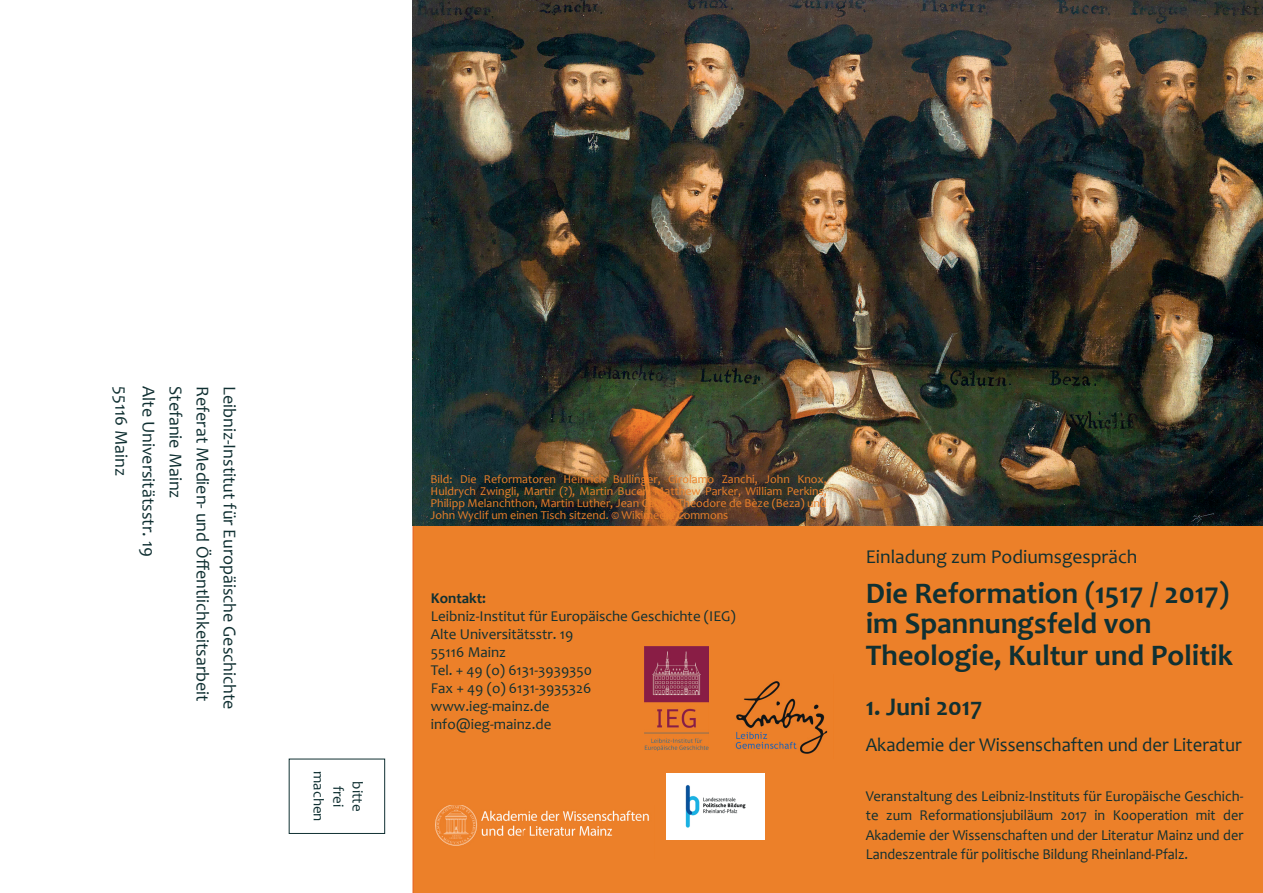
<style>
.page{position:relative;width:1263px;height:893px;background:#fff}
.page>*{position:absolute;margin:0;border:0;box-sizing:border-box;transform-origin:0 0}
.t1{font:700 30px/30.8px "Candara";color:#103032}
.t2{font:700 25.5px "Candara";color:#103032}
.t3{font:19.5px "Candara";color:#103032;scale:.96 1}
.t4{font:19.5px "Candara";color:#103032}
.t5{font:18px "Candara";color:#103032}
.t6{font:15px/18px "Candara";color:#103032;text-align:center}
.t7{font:700 15px "Candara";color:#103032}
.t8{font:12px/12px "Candara";color:#ec8029;text-align:justify}
</style>
<div class="page">
<div style="left:412px;top:525px;width:851px;height:368px;background:#ec8029"></div>
<div style="left:289px;top:759px;width:96px;height:75px;border:1px solid #103032"></div>
<img style="left:412px;top:0;width:851px;height:525px">
<img style="left:436px;top:805px;width:218px;height:54px">
<img style="left:729px;top:675px;width:104px;height:84px">
<img style="left:644px;top:646px;width:64px;height:105px">
<img style="left:666px;top:774px;width:98px;height:65px">
<p class="t5" style="left:133px;top:386px;width:92px;rotate:90deg">55116 Mainz</p>
<p class="t5" style="left:160px;top:386px;width:172px;rotate:90deg">Alte Universitätsstr. 19</p>
<p class="t5" style="left:187px;top:386px;width:114px;rotate:90deg">Stefanie Mainz</p>
<p class="t5" style="left:214px;top:386px;width:317px;rotate:90deg">Referat Medien- und Öffentlichkeitsarbeit</p>
<p class="t5" style="left:241px;top:386px;width:325px;rotate:90deg">Leibniz-Institut für Europäische Geschichte</p>
<p class="t6" style="left:368px;top:771px;width:52px;line-height:19.5px;rotate:90deg">bitte frei machen</p>
<p class="t8" style="left:431px;top:473px;width:398px">Bild: Die Reformatoren Heinrich Bullinger, Girolamo Zanchi, John Knox, Huldrych Zwingli, Martir (?), Martin Bucer, Matthew Parker, William Perkins, Philipp Melanchthon, Martin Luther, Jean Calvin, Theodore de Bèze (Beza) und John Wyclif um einen Tisch sitzend. © Wikimedia Commons</p>
<p class="t7" style="left:431px;top:589px;width:57px">Kontakt:</p>
<p class="t6" style="left:431px;top:607px;width:306px;text-align:left">Leibniz-Institut für Europäische Geschichte (IEG)<br>Alte Universitätsstr. 19<br>55116 Mainz<br>Tel. + 49 (o) 6131-3939350<br>Fax + 49 (o) 6131-3935326<br>www.ieg-mainz.de<br>info@ieg-mainz.de</p>
<h3 class="t4" style="left:866px;top:544px;width:273px">Einladung zum Podiumsgespräch</h3>
<h1 class="t1" style="left:866px;top:578px;width:369px">Die Reformation (1517 / 2017) im Spannungsfeld von<br>Theologie, Kultur und Politik</h1>
<h2 class="t2" style="left:866px;top:691px;width:118px">1. Juni 2017</h2>
<h3 class="t3" style="left:866px;top:733px;width:393px">Akademie der Wissenschaften und der Literatur</h3>
<p class="t6" style="left:866px;top:786px;width:379px;line-height:19.5px;text-align:justify">Veranstaltung des Leibniz-Instituts für Europäische Geschich&shy;te zum Reformationsjubiläum 2017 in Kooperation mit der Akademie der Wissenschaften und der Literatur Mainz und der Landeszentrale für politische Bildung Rheinland-Pfalz.</p>
</div>
